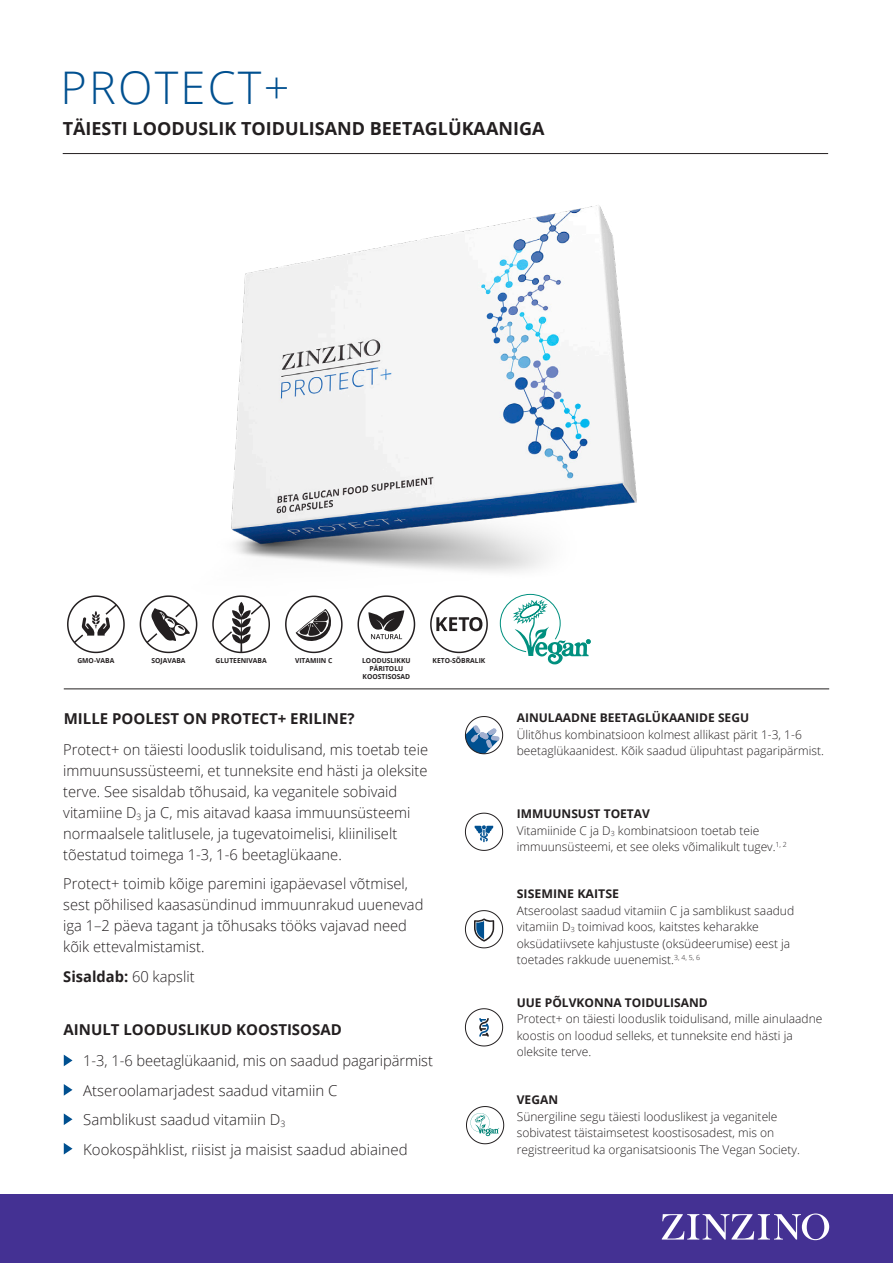
<style>
.page{position:relative;width:893px;height:1263px;background:#fff}
.page>*{position:absolute;margin:0;border:0;box-sizing:border-box;transform-origin:0 0}
.t1{font:300 45px "Open Sans";letter-spacing:.05em;color:#005090}
.Brödtext{font:700 18px "Open Sans";color:#231f20}
.Brödtext-2{font:300 15px/21px "Open Sans";color:#231f20}
.Brödtext-3{font:700 15px "Open Sans";color:#231f20}
.Brödtext-4{font:300 12px/16.5px "Open Sans";color:#231f20}
.Brödtext-5{font:700 12px "Open Sans";color:#231f20}
.Brödtext-6{font:700 6.9px/8.2px "Open Sans";color:#231f20;text-align:center}
.s1{font-weight:300}
</style>
<div class="page">
<div style="left:0;top:1194px;width:893px;height:69px;background:#443193"></div>
<svg style="left:662px;top:1213px;width:167px;height:27px"></svg>
<hr style="left:63px;top:153px;width:765px;height:1px;background:#231f20">
<img style="left:231px;top:205px;width:406px;height:417px">
<svg style="left:67px;top:595px;width:58px;height:59px"></svg>
<svg style="left:139px;top:595px;width:59px;height:59px"></svg>
<svg style="left:212px;top:594px;width:59px;height:60px"></svg>
<svg style="left:284px;top:595px;width:59px;height:59px"></svg>
<svg style="left:357px;top:594px;width:59px;height:60px"></svg>
<svg style="left:429px;top:594px;width:60px;height:60px"></svg>
<hr style="left:64px;top:689px;width:765px;height:1px;background:#231f20">
<svg style="left:464px;top:716px;width:40px;height:39px"></svg>
<svg style="left:464px;top:812px;width:40px;height:39px"></svg>
<svg style="left:464px;top:910px;width:40px;height:39px"></svg>
<svg style="left:464px;top:1008px;width:40px;height:39px"></svg>
<svg style="left:64px;top:1055px;width:9px;height:11px"></svg>
<svg style="left:64px;top:1084px;width:9px;height:12px"></svg>
<svg style="left:64px;top:1113px;width:9px;height:12px"></svg>
<svg style="left:64px;top:1143px;width:9px;height:11px"></svg>
<svg style="left:500px;top:594px;width:90px;height:71px"></svg>
<svg style="left:466px;top:1106px;width:39px;height:39px"></svg>
<p class="t1" style="left:61px;top:56px;width:230px">PROTECT+</p>
<p class="Brödtext" style="left:63px;top:116px;width:483px">TÄIESTI LOODUSLIK TOIDULISAND BEETAGLÜKAANIGA</p>
<p class="Brödtext-6" style="left:77px;top:656px;width:38px">GMO-VABA</p>
<p class="Brödtext-6" style="left:151px;top:656px;width:36px">SOJAVABA</p>
<p class="Brödtext-6" style="left:216px;top:656px;width:53px">GLUTEENIVABA</p>
<p class="Brödtext-6" style="left:295px;top:656px;width:39px">VITAMIIN C</p>
<p class="Brödtext-6" style="left:362px;top:656px;width:50px">LOODUSLIKKU<br>PÄRITOLU<br>KOOSTISOSAD</p>
<p class="Brödtext-6" style="left:433px;top:656px;width:54px">KETO-SÕBRALIK</p>
<p class="Brödtext-3" style="left:64px;top:708px;width:292px">MILLE POOLEST ON PROTECT+ ERILINE?</p>
<p class="Brödtext-5" style="left:517px;top:709px;width:234px">AINULAADNE BEETAGLÜKAANIDE SEGU</p>
<p class="Brödtext-4" style="left:517px;top:726px;width:309px">Ülitõhus kombinatsioon kolmest allikast pärit 1-3, 1-6 beetaglükaanidest. Kõik saadud ülipuhtast pagaripärmist.</p>
<p class="Brödtext-2" style="left:63px;top:739px;width:366px">Protect+ on täiesti looduslik toidulisand, mis toetab teie immuunsussüsteemi, et tunneksite end hästi ja oleksite terve. See sisaldab tõhusaid, ka veganitele sobivaid vitamiine D<sub>3</sub> ja C, mis aitavad kaasa immuunsüsteemi normaalsele talitlusele, ja tugevatoimelisi, kliiniliselt tõestatud toimega 1-3, 1-6 beetaglükaane.</p>
<p class="Brödtext-2" style="left:63px;top:873px;width:362px">Protect+ toimib kõige paremini igapäevasel võtmisel, sest põhilised kaasasündinud immuunrakud uuenevad iga 1–2 päeva tagant ja tõhusaks tööks vajavad need kõik ettevalmistamist.</p>
<p class="Brödtext-3" style="left:63px;top:966px;width:133px">Sisaldab: <span class="s1">60 kapslit</span></p>
<p class="Brödtext-5" style="left:517px;top:805px;width:135px">IMMUUNSUST TOETAV</p>
<p class="Brödtext-4" style="left:517px;top:822px;width:272px">Vitamiinide C ja D<sub>3</sub> kombinatsioon toetab teie immuunsüsteemi, et see oleks võimalikult tugev.<sup>1,</sup> <sup>2</sup></p>
<p class="Brödtext-5" style="left:517px;top:885px;width:104px">SISEMINE KAITSE</p>
<p class="Brödtext-4" style="left:517px;top:901px;width:279px">Atseroolast saadud vitamiin C ja samblikust saadud vitamiin D<sub>3</sub> toimivad koos, kaitstes keharakke oksüdatiivsete kahjustuste (oksüdeerumise) eest ja toetades rakkude uuenemist.<sup>3,</sup> <sup>4,</sup> <sup>5,</sup> <sup>6</sup></p>
<p class="Brödtext-5" style="left:517px;top:994px;width:192px">UUE PÕLVKONNA TOIDULISAND</p>
<p class="Brödtext-4" style="left:517px;top:1010px;width:307px">Protect+ on täiesti looduslik toidulisand, mille ainulaadne koostis on loodud selleks, et tunneksite end hästi ja oleksite terve.</p>
<p class="Brödtext-5" style="left:517px;top:1091px;width:43px">VEGAN</p>
<p class="Brödtext-4" style="left:517px;top:1107px;width:285px">Sünergiline segu täiesti looduslikest ja veganitele sobivatest täistaimsetest koostisosadest, mis on registreeritud ka organisatsioonis The Vegan Society.</p>
<p class="Brödtext-3" style="left:63px;top:1019px;width:280px">AINULT LOODUSLIKUD KOOSTISOSAD</p>
<p class="Brödtext-2" style="left:83px;top:1050px;width:351px">1-3, 1-6 beetaglükaanid, mis on saadud pagaripärmist</p>
<p class="Brödtext-2" style="left:83px;top:1079px;width:256px">Atseroolamarjadest saadud vitamiin C</p>
<p class="Brödtext-2" style="left:83px;top:1109px;width:204px">Samblikust saadud vitamiin D<sub>3</sub></p>
<p class="Brödtext-2" style="left:83px;top:1138px;width:326px">Kookospähklist, riisist ja maisist saadud abiained</p>
</div>
